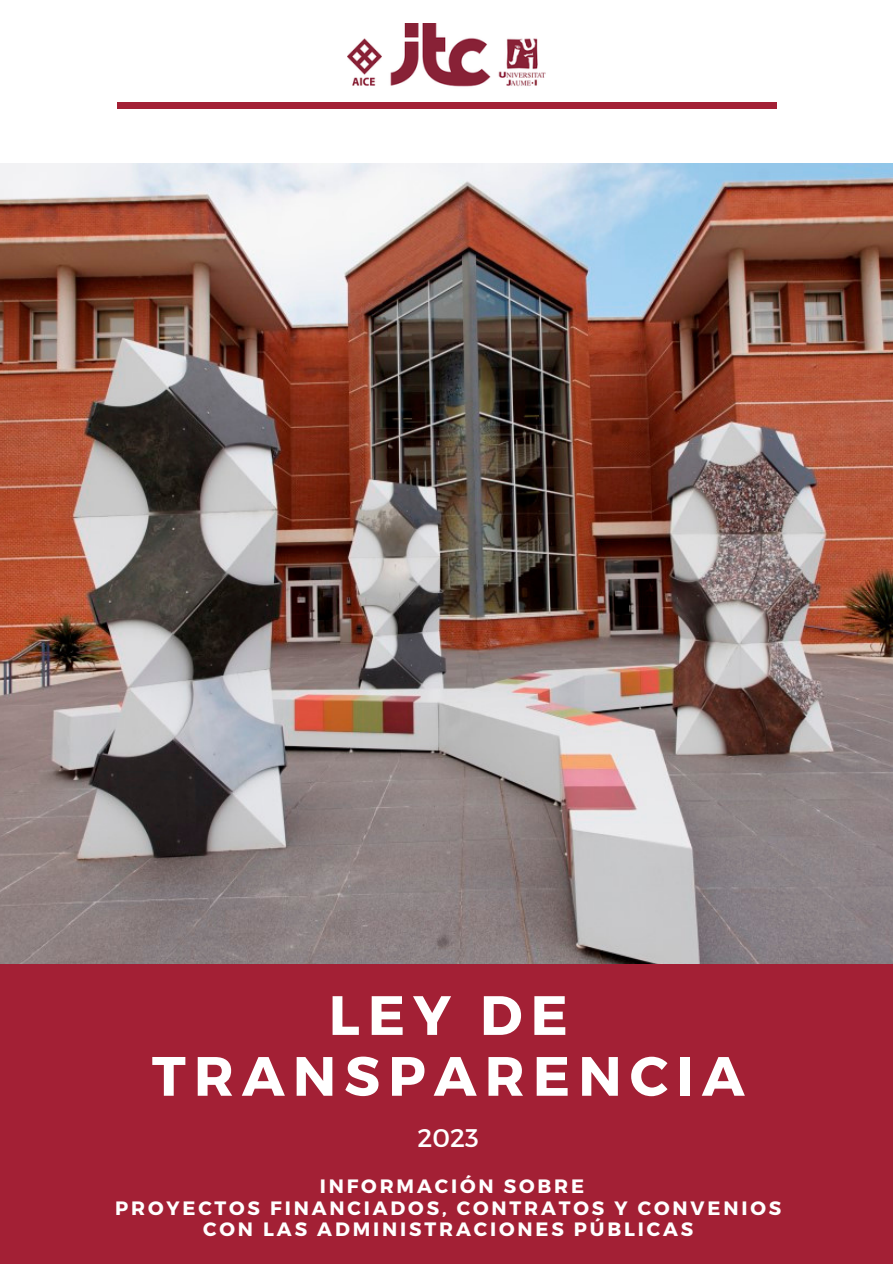
<style>
.page{position:relative;width:893px;height:1264px;background:#fff}
.page>*{position:absolute;margin:0;border:0;box-sizing:border-box;transform-origin:0 0}
.t1{font:700 55.35px/60.8px "Montserrat";letter-spacing:.145em;color:#fff;text-align:center}
.t2{font:25.5px "Montserrat";color:#fff}
.t3{font:700 19.35px/21.3px "Montserrat";letter-spacing:.145em;color:#fff;text-align:center}
</style>
<div class="page">
<div style="left:0;top:612px;width:892px;height:651px;background:#a32035"></div>
<img style="left:0;top:163px;width:892px;height:800px">
<div style="left:117px;top:102px;width:659px;height:6px;background:#a32035"></div>
<img style="left:347px;top:24px;width:199px;height:63px">
<p class="t1" style="left:152px;top:982px;width:594px">LEY DE<br>TRANSPARENCIA</p>
<p class="t2" style="left:417px;top:1121px;width:63px">2023</p>
<p class="t3" style="left:320px;top:1174px;width:266px">INFORMACIÓN SOBRE</p>
<p class="t3" style="left:115px;top:1196px;width:667px">PROYECTOS FINANCIADOS, CONTRATOS Y CONVENIOS<br>CON LAS ADMINISTRACIONES PÚBLICAS</p>
</div>
